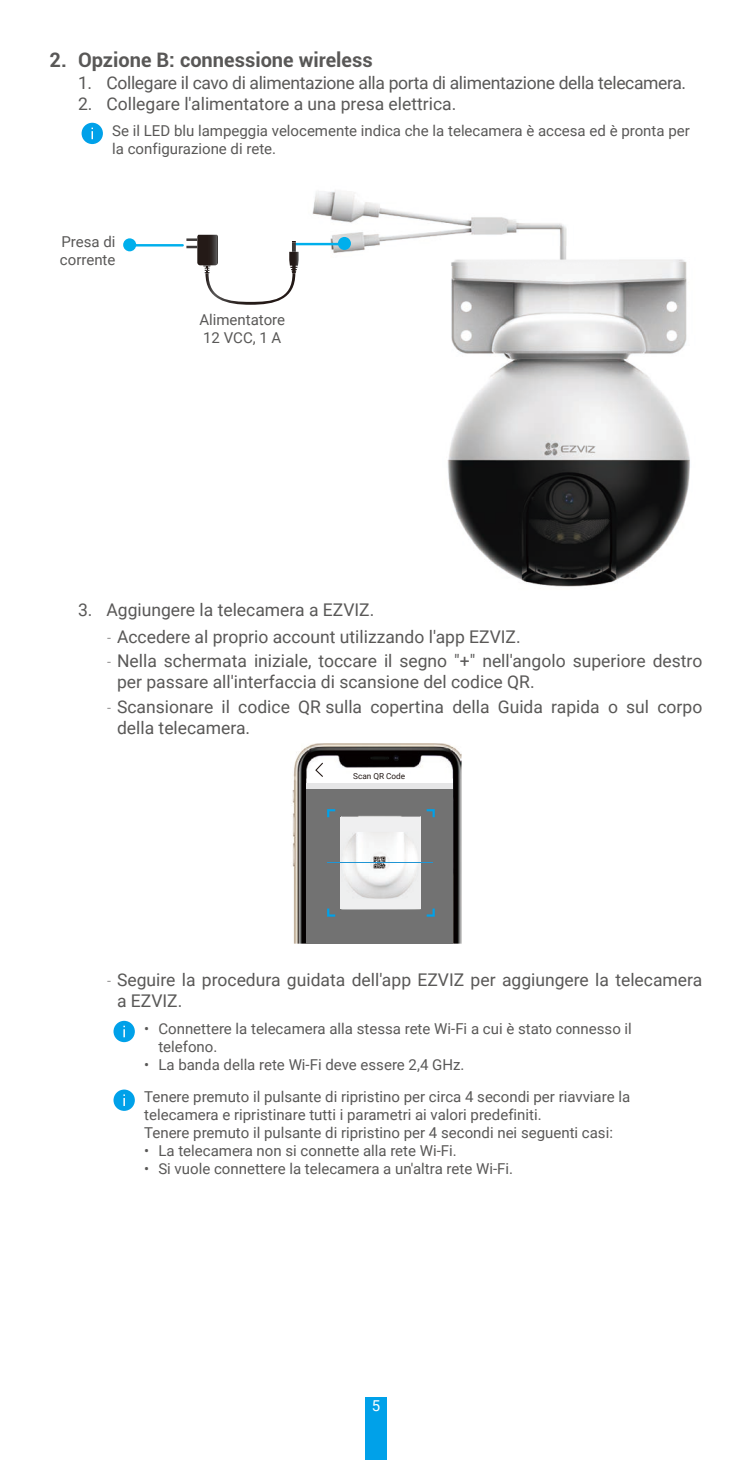
<style>
.page{position:relative;width:752px;height:1460px;background:#fff}
.page>*{position:absolute;margin:0;border:0;box-sizing:border-box;transform-origin:0 0}
.t1{font:700 20px "Roboto";color:#595857}
.t2{font:17.5px/21px "Roboto";color:#595857}
.t3{font:17.5px "Roboto";letter-spacing:-.02em;color:#595857}
.t4{font:15px/18px "Roboto";color:#595857}
.t5{font:15px "Roboto";color:#fff}
.t6{font:8.25px "Roboto";color:#231916}
.s1{font-family:"DIN Cond";font-weight:300}
</style>
<div class="page">
<div style="left:365px;top:1398px;width:21px;height:62px;background:#00a1e9"></div>
<div style="left:81px;top:123px;width:22px;height:21px;background:#00a1e9;border-radius:50%"></div>
<svg style="left:91px;top:128px;width:2px;height:11px"></svg>
<img style="left:298px;top:190px;width:269px;height:75px">
<hr style="left:129px;top:244px;width:55px;height:2px;background:#00afec">
<div style="left:123px;top:238px;width:13px;height:13px;background:#00afec;border-radius:50%"></div>
<div style="left:338px;top:237px;width:13px;height:13px;background:#00afec;border-radius:50%"></div>
<hr style="left:294px;top:243px;width:46px;height:2px;background:#00afec">
<img style="left:447px;top:259px;width:243px;height:328px">
<img style="left:440px;top:247px;width:178px;height:18px">
<svg style="left:186px;top:235px;width:112px;height:70px"></svg>
<img style="left:292px;top:743px;width:169px;height:201px">
<div style="left:306px;top:783px;width:146px;height:161px;background:#727272"></div>
<div style="left:306px;top:783px;width:146px;height:5px;background:#e6e6e7"></div>
<svg style="left:315px;top:763px;width:8px;height:14px"></svg>
<svg style="left:327px;top:809px;width:8px;height:8px"></svg>
<svg style="left:426px;top:809px;width:8px;height:8px"></svg>
<svg style="left:327px;top:908px;width:8px;height:9px"></svg>
<svg style="left:426px;top:908px;width:8px;height:9px"></svg>
<img style="left:341px;top:816px;width:79px;height:94px">
<div style="left:340px;top:817px;width:79px;height:91px;background:#efeff0"></div>
<img style="left:345px;top:832px;width:72px;height:67px">
<svg style="left:373px;top:856px;width:12px;height:12px"></svg>
<hr style="left:327px;top:862px;width:105px;height:1px;background:#1f95d4">
<div style="left:113px;top:1021px;width:22px;height:21px;background:#00a1e9;border-radius:50%"></div>
<svg style="left:123px;top:1026px;width:2px;height:11px"></svg>
<div style="left:113px;top:1089px;width:22px;height:22px;background:#00a1e9;border-radius:50%"></div>
<svg style="left:123px;top:1094px;width:2px;height:12px"></svg>
<h1 class="t1" style="left:50px;top:45px;width:324px">2. Opzione B: connessione wireless</h1>
<p class="t3" style="left:78px;top:70px;width:609px">1. Collegare il cavo di alimentazione alla porta di alimentazione della telecamera.</p>
<p class="t2" style="left:78px;top:92px;width:379px">2. Collegare l'alimentatore a una presa elettrica.</p>
<p class="t4" style="left:112px;top:121px;width:578px">Se il LED blu lampeggia velocemente indica che la telecamera è accesa ed è pronta per la configurazione di rete.</p>
<p class="t4" style="left:60px;top:232px;width:57px">Presa di corrente</p>
<p class="t4" style="left:199px;top:310px;width:87px">Alimentatore<br>12 VCC, 1 A</p>
<p class="t2" style="left:78px;top:598px;width:297px">3. Aggiungere la telecamera a EZVIZ.</p>
<p class="t2" style="left:106px;top:625px;width:415px"><span class="s1">-</span> Accedere al proprio account utilizzando l'app EZVIZ.</p>
<p class="t2" style="left:117px;top:650px;width:586px;text-indent:-11px"><span class="s1">-</span> Nella schermata iniziale, toccare il segno "+" nell'angolo superiore destro per passare all'interfaccia di scansione del codice QR.</p>
<p class="t2" style="left:117px;top:696px;width:586px;text-indent:-11px"><span class="s1">-</span> Scansionare il codice QR sulla copertina della Guida rapida o sul corpo della telecamera.</p>
<p class="t6" style="left:353px;top:770px;width:54px">Scan QR Code</p>
<p class="t2" style="left:117px;top:968px;width:586px;text-indent:-11px"><span class="s1">-</span> Seguire la procedura guidata dell'app EZVIZ per aggiungere la telecamera a EZVIZ.</p>
<p class="t4" style="left:158px;top:1019px;width:475px;text-indent:-14px">• Connettere la telecamera alla stessa rete Wi-Fi a cui è stato connesso il telefono.</p>
<p class="t4" style="left:144px;top:1047px;width:487px;line-height:32.8px">• La banda della rete Wi-Fi deve essere 2,4 GHz.<br>Tenere premuto il pulsante di ripristino per circa 4 secondi per riavviare la</p>
<p class="t4" style="left:144px;top:1105px;width:470px">telecamera e ripristinare tutti i parametri ai valori predefiniti.<br>Tenere premuto il pulsante di ripristino per 4 secondi nei seguenti casi:</p>
<p class="t4" style="left:144px;top:1141px;width:314px">• La telecamera non si connette alla rete Wi-Fi.</p>
<p class="t4" style="left:144px;top:1159px;width:370px">• Si vuole connettere la telecamera a un'altra rete Wi-Fi.</p>
<p class="t5" style="left:371px;top:1395px;width:10px">5</p>
</div>
